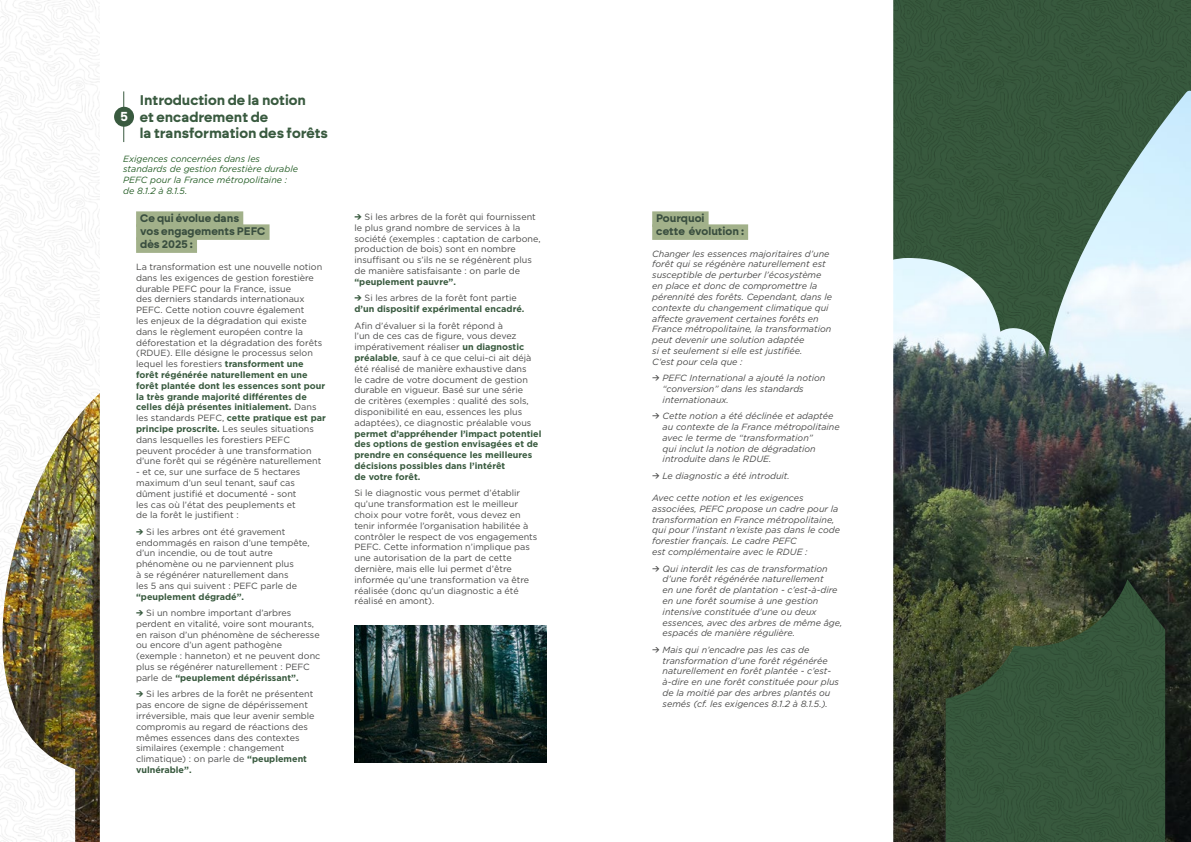
<style>
.page{position:relative;width:1191px;height:842px;background:#fff}
.page>*{position:absolute;margin:0;border:0;box-sizing:border-box;transform-origin:0 0}
.t1{font:700 14px/16.8px "Brockmann";color:#395a3f}
.t2{font:700 13px "Brockmann";color:#fff}
.t3{font:700 11px/13px "Brockmann";color:#394e3f}
.t4{font:9px/10.8px "Gotham HTF";color:#4a4a49}
.t5{font:italic 9px/10.8px "Gotham HTF";color:#4a4a49}
.t6{font:700 9px/10.8px "Gotham HTF";color:#395a3f}
.t7{font:italic 9px/10.8px "Gotham HTF";color:#275f28}
.s1{font-family:"Brockmann";font-weight:700;color:#395a3f}
.s2{font-family:"Brockmann"}
.s3{font-weight:400;color:#4a4a49}
.s4{font-weight:700;color:#395a3f}
.s5{font-family:"Brockmann";font-weight:500;font-style:normal}
</style>
<div class="page">
<div style="left:893px;top:0;width:298px;height:91px;background:#36573c"></div>
<img style="left:1px;top:391px;width:99px;height:451px">
<img style="left:893px;top:91px;width:298px;height:751px">
<hr style="left:123px;top:91px;width:1px;height:51px;background:#395a3f">
<div style="left:114px;top:107px;width:20px;height:20px;background:#395a3f;border-radius:50%"></div>
<img style="left:354px;top:625px;width:192px;height:137px">
<div style="left:136px;top:211px;width:107px;height:16px;background:#a2b18a"></div>
<div style="left:136px;top:224px;width:133px;height:16px;background:#a2b18a"></div>
<div style="left:136px;top:237px;width:61px;height:16px;background:#a2b18a"></div>
<div style="left:652px;top:211px;width:56px;height:16px;background:#a2b18a"></div>
<div style="left:652px;top:224px;width:96px;height:16px;background:#a2b18a"></div>
<h1 class="t1" style="left:140px;top:91px;width:190px">Introduction de la notion<br>et encadrement de<br>la transformation des forêts</h1>
<h2 class="t2" style="left:120px;top:109px;width:9px">5</h2>
<p class="t7" style="left:123px;top:153px;width:176px">Exigences concernées dans les standards de gestion forestière durable<br>PEFC pour la France métropolitaine : de 8.1.2 à 8.1.5.</p>
<p class="t4" style="left:354px;top:211px;width:188px"><span class="s1">→</span> Si les arbres de la forêt qui fournissent le plus grand nombre de services à la société (exemples : captation de carbone, production de bois) sont en nombre insuffisant ou s’ils ne se régénèrent plus de manière satisfaisante : on parle de</p>
<p class="t6" style="left:354px;top:276px;width:103px">“peuplement pauvre”.</p>
<p class="t6" style="left:354px;top:292px;width:171px"><span class="s2">→</span> <span class="s3">Si les arbres de la forêt font partie </span>d’un dispositif expérimental encadré.</p>
<p class="t4" style="left:354px;top:320px;width:178px">Afin d’évaluer si la forêt répond à<br>l’un de ces cas de figure, vous devez impérativement réaliser <span class="s4">un diagnostic préalable</span>, sauf à ce que celui-ci ait déjà été réalisé de manière exhaustive dans le cadre de votre document de gestion durable en vigueur. Basé sur une série de critères (exemples : qualité des sols, disponibilité en eau, essences les plus adaptées), ce diagnostic préalable vous</p>
<p class="t6" style="left:354px;top:428px;width:188px">permet d’appréhender l’impact potentiel des options de gestion envisagées et de prendre en conséquence les meilleures décisions possibles dans l’intérêt<br>de votre forêt.</p>
<p class="t4" style="left:354px;top:488px;width:184px">Si le diagnostic vous permet d’établir qu’une transformation est le meilleur choix pour votre forêt, vous devez en tenir informée l’organisation habilitée à contrôler le respect de vos engagements PEFC. Cette information n’implique pas une autorisation de la part de cette dernière, mais elle lui permet d’être informée qu’une transformation va être réalisée (donc qu’un diagnostic a été réalisé en amont).</p>
<p class="t3" style="left:140px;top:212px;width:127px">Ce qui évolue dans<br>vos engagements PEFC dès 2025 :</p>
<p class="t3" style="left:656px;top:212px;width:89px">Pourquoi<br>cette évolution :</p>
<p class="t5" style="left:652px;top:248px;width:181px">Changer les essences majoritaires d’une forêt qui se régénère naturellement est susceptible de perturber l’écosystème en place et donc de compromettre la pérennité des forêts. Cependant, dans le contexte du changement climatique qui affecte gravement certaines forêts en France métropolitaine, la transformation peut devenir une solution adaptée<br>si et seulement si elle est justifiée.<br>C’est pour cela que :</p>
<p class="t5" style="left:662px;top:373px;width:164px;text-indent:-10px"><span class="s5">→</span> PEFC International a ajouté la notion “conversion” dans les standards internationaux.</p>
<p class="t5" style="left:662px;top:411px;width:179px;text-indent:-10px"><span class="s5">→</span> Cette notion a été déclinée et adaptée au contexte de la France métropolitaine avec le terme de “transformation”<br>qui inclut la notion de dégradation introduite dans le RDUE.</p>
<p class="t5" style="left:652px;top:470px;width:139px"><span class="s5">→</span> Le diagnostic a été introduit.</p>
<p class="t5" style="left:652px;top:492px;width:189px">Avec cette notion et les exigences associées, PEFC propose un cadre pour la transformation en France métropolitaine, qui pour l’instant n’existe pas dans le code forestier français. Le cadre PEFC<br>est complémentaire avec le RDUE :</p>
<p class="t5" style="left:662px;top:563px;width:181px;text-indent:-10px"><span class="s5">→</span> Qui interdit les cas de transformation d’une forêt régénérée naturellement<br>en une forêt de plantation - c’est-à-dire en une forêt soumise à une gestion intensive constituée d’une ou deux essences, avec des arbres de même âge, espacés de manière régulière.</p>
<p class="t5" style="left:662px;top:644px;width:178px;text-indent:-10px"><span class="s5">→</span> Mais qui n’encadre pas les cas de transformation d’une forêt régénérée naturellement en forêt plantée - c’est&shy;à-dire en une forêt constituée pour plus de la moitié par des arbres plantés ou semés (cf. les exigences 8.1.2 à 8.1.5.).</p>
<p class="t4" style="left:136px;top:261px;width:191px">La transformation est une nouvelle notion dans les exigences de gestion forestière durable PEFC pour la France, issue<br>des derniers standards internationaux PEFC. Cette notion couvre également<br>les enjeux de la dégradation qui existe dans le règlement européen contre la déforestation et la dégradation des forêts (RDUE). Elle désigne le processus selon lequel les forestiers <span class="s4">transforment une forêt régénérée naturellement en une forêt plantée dont les essences sont pour la très grande majorité différentes de celles déjà présentes initialement.</span> Dans les standards PEFC, <span class="s4">cette pratique est par principe proscrite.</span> Les seules situations dans lesquelles les forestiers PEFC peuvent procéder à une transformation d’une forêt qui se régénère naturellement</p>
<p class="t4" style="left:136px;top:466px;width:166px">- et ce, sur une surface de 5 hectares maximum d’un seul tenant, sauf cas dûment justifié et documenté - sont les cas où l’état des peuplements et de la forêt le justifient :</p>
<p class="t4" style="left:136px;top:526px;width:175px"><span class="s1">→</span> Si les arbres ont été gravement endommagés en raison d’une tempête, d’un incendie, ou de tout autre phénomène ou ne parviennent plus<br>à se régénérer naturellement dans<br>les 5 ans qui suivent : PEFC parle de</p>
<p class="t6" style="left:136px;top:591px;width:110px">“peuplement dégradé”.</p>
<p class="t4" style="left:136px;top:607px;width:186px"><span class="s1">→</span> Si un nombre important d’arbres perdent en vitalité, voire sont mourants, en raison d’un phénomène de sécheresse ou encore d’un agent pathogène (exemple : hanneton) et ne peuvent donc plus se régénérer naturellement : PEFC parle de <span class="s4">“peuplement dépérissant”.</span></p>
<p class="t4" style="left:136px;top:689px;width:180px"><span class="s1">→</span> Si les arbres de la forêt ne présentent pas encore de signe de dépérissement irréversible, mais que leur avenir semble compromis au regard de réactions des mêmes essences dans des contextes similaires (exemple : changement climatique) : on parle de <span class="s4">“peuplement vulnérable”.</span></p>
</div>
